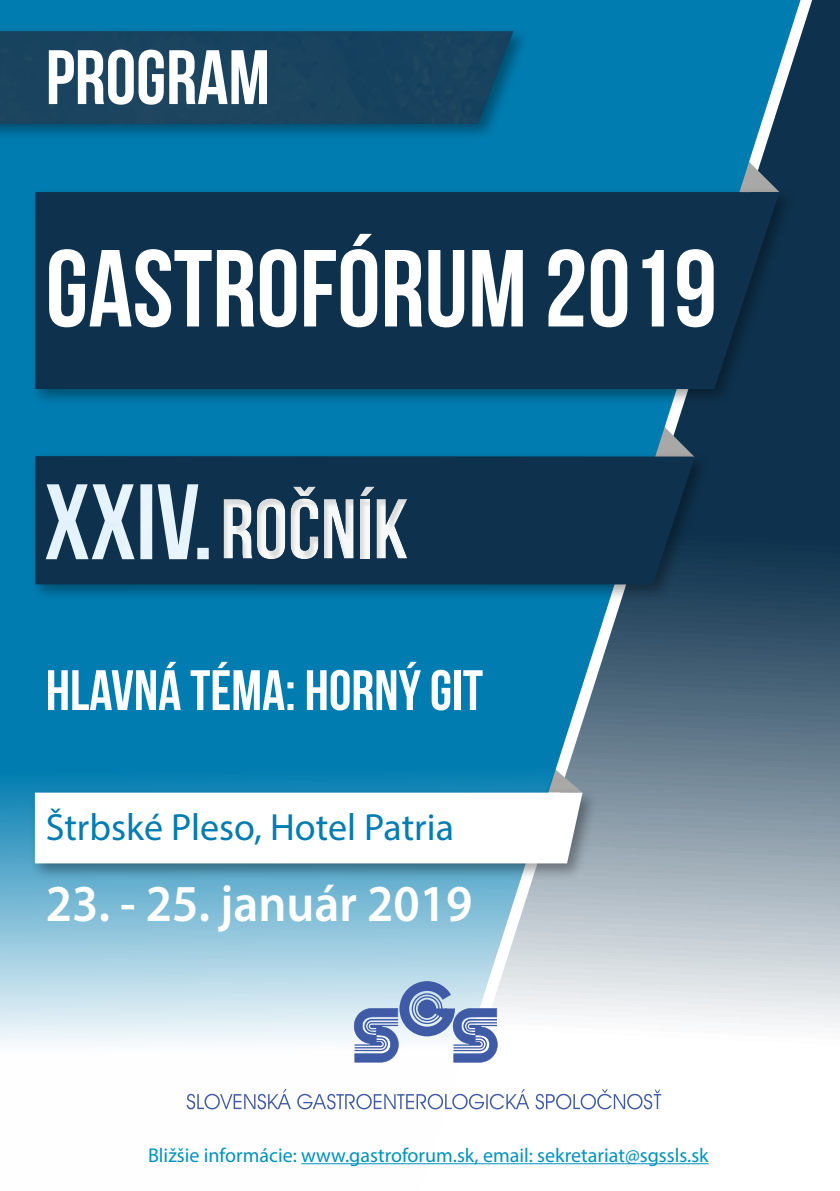
<style>
.page{position:relative;width:840px;height:1191px;background:#fff}
.page>*{position:absolute;margin:0;border:0;box-sizing:border-box;transform-origin:0 0}
.t1{font:700 109.2px "Bebas Neue";color:#fff}
.t2{font:700 76.8px "Bebas Neue";color:#fff}
.t3{font:700 56.8px "Bebas Neue";color:#fff}
.t4{font:600 52px "Myriad Pro";color:#fff;scale:.94 1}
.t5{font:38px "Myriad Pro";color:#007cb0}
.t6{font:20px "Myriad Pro";color:#0092be}
</style>
<div class="page">
<img style="left:0;top:0;width:839px;height:1165px">
<div style="left:30px;top:450px;width:681px;height:151px;background:#000;opacity:.35"></div>
<div style="left:35px;top:456px;width:659px;height:128px;background:#0e324d"></div>
<div style="left:29px;top:787px;width:569px;height:94px;background:#000;opacity:.35"></div>
<svg style="left:35px;top:768px;width:547px;height:95px"></svg>
<div style="left:30px;top:186px;width:765px;height:220px;background:#000;opacity:.35"></div>
<div style="left:35px;top:192px;width:744px;height:197px;background:#0e324d"></div>
<svg style="left:354px;top:981px;width:143px;height:81px"></svg>
<svg style="left:187px;top:1089px;width:473px;height:20px"></svg>
<div style="left:206px;top:473px;width:217px;height:88px;background:#000;opacity:.12"></div>
<div style="left:0;top:26px;width:529px;height:116px;background:#000;opacity:.35"></div>
<div style="left:0;top:31px;width:513px;height:93px;background:#19435f"></div>
<img style="left:46px;top:484px;width:162px;height:75px">
<hr style="left:301px;top:1163px;width:407px;height:1px;background:#0092be">
<h2 class="t2" style="left:46px;top:35px;width:226px">PROGRAM</h2>
<h1 class="t1" style="left:46px;top:229px;width:672px">GASTROFÓRUM 2019</h1>
<h3 class="t3" style="left:46px;top:659px;width:438px">HLAVNÁ TÉMA: HORNÝ GIT</h3>
<h3 class="t5" style="left:46px;top:803px;width:409px">Štrbské Pleso, Hotel Patria</h3>
<h3 class="t4" style="left:46px;top:871px;width:455px">23. - 25. január 2019</h3>
<p class="t6" style="left:148px;top:1142px;width:561px">Bližšie informácie: www.gastroforum.sk, email: sekretariat@sgssls.sk</p>
</div>
